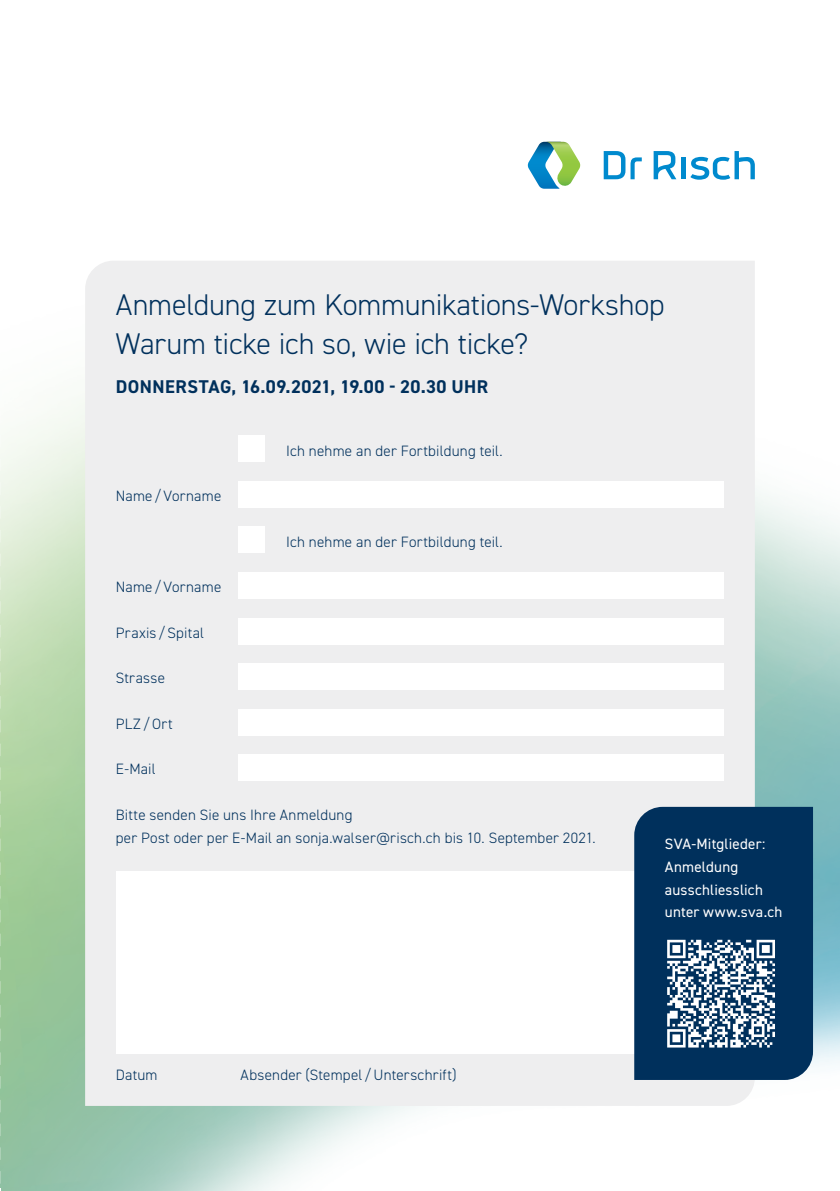
<style>
.page{position:relative;width:840px;height:1191px;background:#fff}
.page>*{position:absolute;margin:0;border:0;box-sizing:border-box;transform-origin:0 0}
.t1{font:300 30px/39px "DIN2014";letter-spacing:-.01em;color:#00305c}
.t2{font:700 18.4px "DIN2014";letter-spacing:.025em;color:#00305c}
.t3{font:300 15px/22.8px "DIN2014";letter-spacing:.015em;color:#00305c}
.t4{font:15px/22.8px "DIN2014";letter-spacing:.015em;color:#fff}
</style>
<div class="page">
<img style="left:1px;top:261px;width:838px;height:930px">
<div style="left:85px;top:261px;width:669px;height:845px;background:#eeeeef"></div>
<svg style="left:527px;top:142px;width:53px;height:47px"></svg>
<svg style="left:603px;top:151px;width:38px;height:28px"></svg>
<svg style="left:653px;top:151px;width:23px;height:28px"></svg>
<div style="left:680px;top:157px;width:5px;height:22px;background:#008ace"></div>
<svg style="left:690px;top:151px;width:64px;height:29px"></svg>
<svg style="left:0;top:448px;width:1px;height:740px"></svg>
<div style="left:238px;top:435px;width:26px;height:26px;background:#fff"></div>
<div style="left:238px;top:527px;width:26px;height:26px;background:#fff"></div>
<div style="left:238px;top:481px;width:485px;height:26px;background:#fff"></div>
<div style="left:238px;top:572px;width:485px;height:26px;background:#fff"></div>
<div style="left:238px;top:618px;width:485px;height:26px;background:#fff"></div>
<div style="left:238px;top:663px;width:485px;height:26px;background:#fff"></div>
<div style="left:238px;top:709px;width:485px;height:26px;background:#fff"></div>
<div style="left:238px;top:755px;width:485px;height:26px;background:#fff"></div>
<div style="left:116px;top:872px;width:607px;height:182px;background:#fff"></div>
<div style="left:634px;top:807px;width:178px;height:273px;background:#00305c"></div>
<svg style="left:666px;top:939px;width:108px;height:108px"></svg>
<h1 class="t1" style="left:116px;top:285px;width:550px">Anmeldung zum Kommunikations-Workshop<br>Warum ticke ich so, wie ich ticke?</h1>
<p class="t2" style="left:116px;top:374px;width:373px">DONNERSTAG, 16.09.2021, 19.00 - 20.30 UHR</p>
<p class="t3" style="left:116px;top:485px;width:107px">Name /Vorname</p>
<p class="t3" style="left:286px;top:439px;width:218px">Ich nehme an der Fortbildung teil.</p>
<p class="t3" style="left:286px;top:530px;width:218px">Ich nehme an der Fortbildung teil.</p>
<p class="t3" style="left:116px;top:576px;width:107px">Name /Vorname</p>
<p class="t3" style="left:116px;top:621px;width:90px">Praxis /Spital</p>
<p class="t3" style="left:116px;top:667px;width:51px">Strasse</p>
<p class="t3" style="left:116px;top:712px;width:58px">PLZ/Ort</p>
<p class="t3" style="left:116px;top:758px;width:41px">E-Mail</p>
<p class="t3" style="left:116px;top:803px;width:481px">Bitte senden Sie uns Ihre Anmeldung<br>per Post oder per E-Mail an sonja.walser@risch.ch bis 10. September 2021.</p>
<p class="t3" style="left:116px;top:1063px;width:43px">Datum</p>
<p class="t3" style="left:240px;top:1063px;width:217px">Absender (Stempel /Unterschrift)</p>
<p class="t4" style="left:664px;top:832px;width:119px">SVA-Mitglieder:<br>Anmeldung ausschliesslich unter www.sva.ch</p>
</div>
